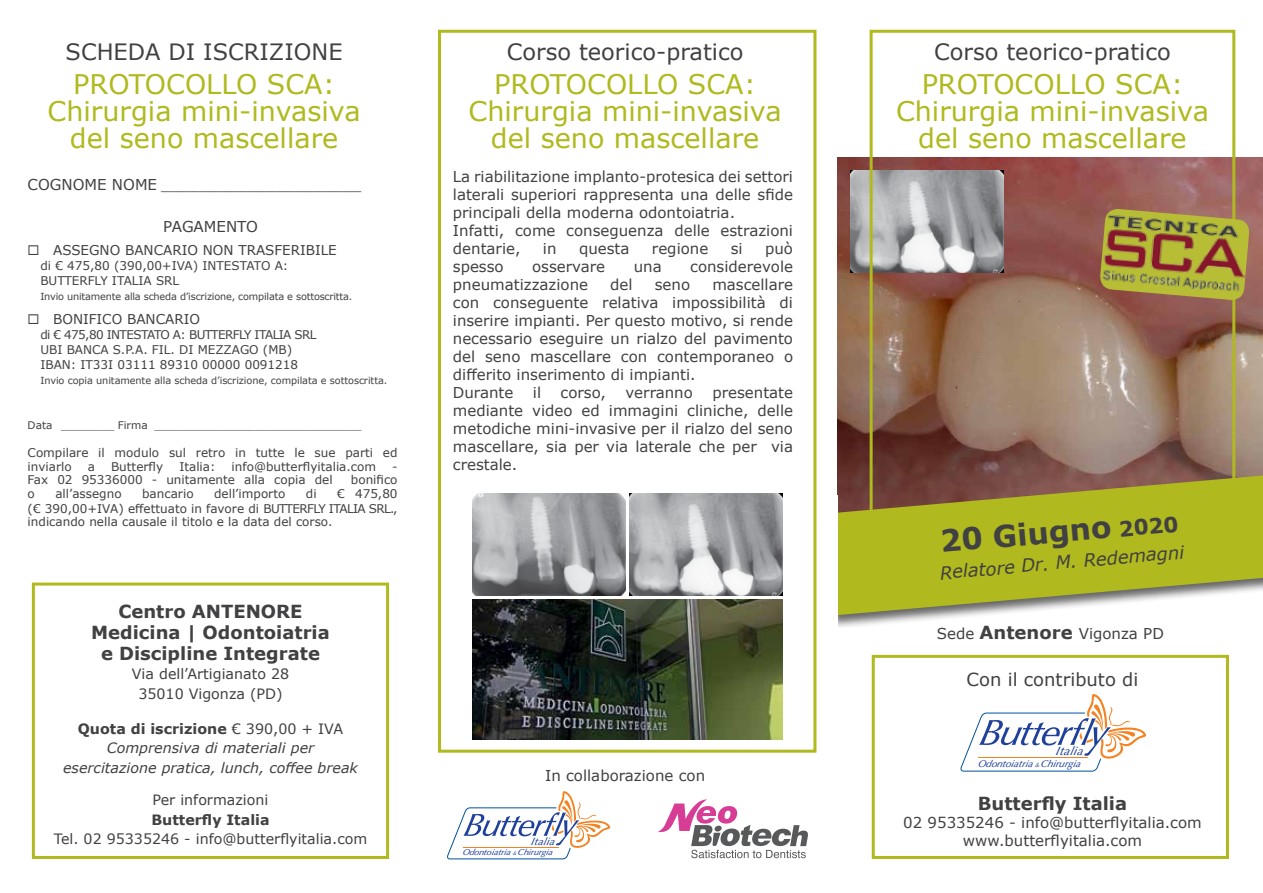
<style>
.page{position:relative;width:1263px;height:893px;background:#fff}
.page>*{position:absolute;margin:0;border:0;box-sizing:border-box;transform-origin:0 0}
.t1{font:700 30px "Verdana";color:#414042}
.t2{font:27px/27px "Verdana";color:#b0b91d;text-align:center}
.t3{font:22.5px "Verdana";color:#414042}
.t4{font:700 18px/21px "Verdana";color:#414042;text-align:center}
.t5{font:italic 18px "Verdana";color:#414042}
.t6{font:18px "Verdana";color:#414042}
.t7{font:15px/18px "Verdana";color:#414042}
.t8{font:italic 14.25px/19.5px "Verdana";color:#414042;text-align:center}
.t9{font:14.25px/19.5px "Verdana";color:#414042;text-align:center}
.t10{font:700 14.25px "Verdana";color:#414042}
.t11{font:13.5px "Verdana";color:#414042}
.t12{font:12px/15px "Verdana";color:#414042}
.t13{font:italic 500 11.85px "Optima LT Std";color:#20419b}
.t14{font:10.5px "Verdana";color:#414042}
.t15{font:italic 500 10.5px "Optima LT Std";color:#20419b}
.t16{font:9.75px "Verdana";letter-spacing:-.01em;color:#414042}
.t17{font:italic 500 9.6px "Optima LT Std";color:#20419b}
.t18{font:italic 500 8.55px "Optima LT Std";color:#20419b}
.s1{font-weight:700;font-style:normal}
.s2{font-style:normal}
.s3{font-size:5.55px}
.s4{font-size:21px}
.s5{font-weight:700;font-size:18px}
.s6{font-size:6.3px}
</style>
<div class="page">
<img style="left:838px;top:157px;width:425px;height:314px">
<div style="left:438px;top:30px;width:378px;height:723px;border:3px solid #b0b91d"></div>
<div style="left:872px;top:655px;width:357px;height:204px;border:3px solid #b0b91d"></div>
<svg style="left:960px;top:694px;width:186px;height:77px"></svg>
<hr style="left:979px;top:757px;width:109px;height:1px;background:#f58220">
<svg style="left:447px;top:791px;width:164px;height:68px"></svg>
<hr style="left:463px;top:847px;width:96px;height:1px;background:#f58220">
<div style="left:32px;top:583px;width:357px;height:276px;border:3px solid #b0b91d"></div>
<img style="left:472px;top:493px;width:153px;height:102px">
<img style="left:472px;top:600px;width:310px;height:140px">
<img style="left:629px;top:493px;width:153px;height:102px">
<svg style="left:658px;top:799px;width:150px;height:59px"></svg>
<img style="left:850px;top:170px;width:153px;height:102px">
<div style="left:870px;top:30px;width:365px;height:493px;border:3px solid #b0b91d"></div>
<div style="left:819px;top:471px;width:444px;height:159px;background:#000;opacity:.6"></div>
<svg style="left:820px;top:475px;width:443px;height:141px;background:#acad3b"></svg>
<div style="left:821px;top:495px;width:17px;height:137px;background:#fff"></div>
<svg style="left:1099px;top:208px;width:151px;height:93px;background:#9c6d53"></svg>
<img style="left:1100px;top:213px;width:149px;height:83px">
<h3 class="t3" style="left:66px;top:36px;width:278px">SCHEDA DI ISCRIZIONE</h3>
<h2 class="t2" style="left:48px;top:71px;width:314px">PROTOCOLLO SCA:<br>Chirurgia mini-invasiva del seno mascellare</h2>
<p class="t7" style="left:28px;top:175px;width:335px">COGNOME NOME _____________________</p>
<p class="t7" style="left:163px;top:217px;width:96px">PAGAMENTO</p>
<p class="t11" style="left:28px;top:240px;width:311px">◻ ASSEGNO BANCARIO NON TRASFERIBILE</p>
<p class="t12" style="left:40px;top:258px;width:249px">di € 475,80 (390,00+IVA) INTESTATO A:<br>BUTTERFLY ITALIA SRL</p>
<p class="t16" style="left:40px;top:289px;width:314px">Invio unitamente alla scheda d’iscrizione, compilata e sottoscritta.</p>
<p class="t11" style="left:28px;top:309px;width:174px">◻ BONIFICO BANCARIO</p>
<p class="t12" style="left:40px;top:327px;width:278px">di € 475,80 INTESTATO A: BUTTERFLY ITALIA SRL<br>UBI BANCA S.P.A. FIL. DI MEZZAGO (MB)<br>IBAN: IT33I 03111 89310 00000 0091218</p>
<p class="t16" style="left:40px;top:373px;width:348px">Invio copia unitamente alla scheda d’iscrizione, compilata e sottoscritta.</p>
<p class="t14" style="left:28px;top:418px;width:335px">Data ________ Firma _______________________________</p>
<p class="t12" style="left:28px;top:446px;width:371px;line-height:13.5px">Compilare il modulo sul retro in tutte le sue parti ed inviarlo</p>
<p class="t12" style="left:88px;top:459px;width:9px">a</p>
<p class="t12" style="left:111px;top:459px;width:54px">Butterfly</p>
<p class="t12" style="left:179px;top:459px;width:38px">Italia:</p>
<p class="t12" style="left:232px;top:459px;width:146px">info@butterflyitalia.com</p>
<p class="t12" style="left:392px;top:459px;width:7px">-</p>
<p class="t12" style="left:28px;top:472px;width:307px">Fax 02 95336000 - unitamente alla copia del</p>
<p class="t12" style="left:351px;top:472px;width:48px">bonifico</p>
<p class="t12" style="left:28px;top:486px;width:9px">o</p>
<p class="t12" style="left:55px;top:486px;width:68px">all’assegno</p>
<p class="t12" style="left:142px;top:486px;width:53px">bancario</p>
<p class="t12" style="left:214px;top:486px;width:73px">dell’importo</p>
<p class="t12" style="left:306px;top:486px;width:12px">di</p>
<p class="t12" style="left:28px;top:486px;width:371px;text-align:right">€ 475,80<br>(€ 390,00+IVA) effettuato in favore di BUTTERFLY ITALIA SRL.,</p>
<p class="t12" style="left:28px;top:514px;width:306px">indicando nella causale il titolo e la data del corso.</p>
<p class="t4" style="left:91px;top:600px;width:240px">Centro ANTENORE<br>Medicina | Odontoiatria e Discipline Integrate</p>
<p class="t9" style="left:132px;top:664px;width:159px">Via dell’Artigianato 28<br>35010 Vigonza (PD)</p>
<p class="t8" style="left:63px;top:719px;width:296px"><span class="s1">Quota di iscrizione</span> <span class="s2">€ 390,00 + IVA<br></span>Comprensiva di materiali per esercitazione pratica, lunch, coffee break</p>
<p class="t9" style="left:153px;top:790px;width:117px">Per informazioni</p>
<p class="t10" style="left:151px;top:809px;width:120px">Butterfly Italia</p>
<p class="t9" style="left:54px;top:829px;width:315px">Tel. 02 95335246 - info@butterflyitalia.com</p>
<h3 class="t3" style="left:507px;top:36px;width:238px">Corso teorico-pratico</h3>
<h2 class="t2" style="left:469px;top:71px;width:314px">PROTOCOLLO SCA:<br>Chirurgia mini-invasiva del seno mascellare</h2>
<p class="t7" style="left:453px;top:167px;width:342px">La riabilitazione implanto-protesica dei settori laterali superiori rappresenta una delle sfide principali della moderna odontoiatria.<br>Infatti, come conseguenza delle estrazioni dentarie,</p>
<p class="t7" style="left:543px;top:239px;width:15px">in</p>
<p class="t7" style="left:579px;top:239px;width:52px">questa</p>
<p class="t7" style="left:652px;top:239px;width:58px">regione</p>
<p class="t7" style="left:731px;top:239px;width:13px">si</p>
<p class="t7" style="left:765px;top:239px;width:29px">può</p>
<p class="t7" style="left:453px;top:257px;width:52px">spesso</p>
<p class="t7" style="left:532px;top:257px;width:75px">osservare</p>
<p class="t7" style="left:634px;top:257px;width:30px">una</p>
<p class="t7" style="left:690px;top:257px;width:104px">considerevole</p>
<p class="t7" style="left:453px;top:275px;width:137px">pneumatizzazione</p>
<p class="t7" style="left:610px;top:275px;width:24px">del</p>
<p class="t7" style="left:655px;top:275px;width:37px">seno</p>
<p class="t7" style="left:453px;top:275px;width:342px;text-indent:259px">mascellare con conseguente relativa impossibilità di inserire impianti. Per questo motivo, si rende necessario eseguire un rialzo del pavimento del seno mascellare con contemporaneo o differito inserimento di impianti.<br>Durante</p>
<p class="t7" style="left:533px;top:383px;width:10px">il</p>
<p class="t7" style="left:561px;top:383px;width:47px">corso,</p>
<p class="t7" style="left:626px;top:383px;width:69px">verranno</p>
<p class="t7" style="left:453px;top:383px;width:342px;text-align:justify;text-indent:259px">presentate mediante video ed immagini cliniche, delle metodiche mini-invasive per il rialzo del seno mascellare, sia per via laterale che per via crestale.</p>
<p class="t7" style="left:545px;top:766px;width:162px">In collaborazione con</p>
<p class="t15" style="left:530px;top:835px;width:28px">Italia</p>
<p class="t18" style="left:462px;top:847px;width:94px">Odontoiatria <span class="s3">&amp;</span> Chirurgia</p>
<h3 class="t3" style="left:934px;top:36px;width:238px">Corso teorico-pratico</h3>
<h2 class="t2" style="left:896px;top:71px;width:314px">PROTOCOLLO SCA:<br>Chirurgia mini-invasiva del seno mascellare</h2>
<h1 class="t1" style="left:938px;top:520px;width:240px;rotate:-5deg">20 Giugno <span class="s4">2020</span></h1>
<p class="t5" style="left:939px;top:561px;width:247px;rotate:-5deg">Relatore Dr. M. Redemagni</p>
<p class="t7" style="left:937px;top:624px;width:229px">Sede <span class="s5">Antenore</span> Vigonza PD</p>
<p class="t6" style="left:966px;top:667px;width:173px">Con il contributo di</p>
<p class="t13" style="left:1055px;top:744px;width:32px">Italia</p>
<p class="t17" style="left:977px;top:758px;width:107px">Odontoiatria <span class="s6">&amp;</span> Chirurgia</p>
<p class="t4" style="left:978px;top:793px;width:151px">Butterfly Italia</p>
<p class="t7" style="left:903px;top:813px;width:300px;text-align:center">02 95335246 - info@butterflyitalia.com www.butterflyitalia.com</p>
</div>
